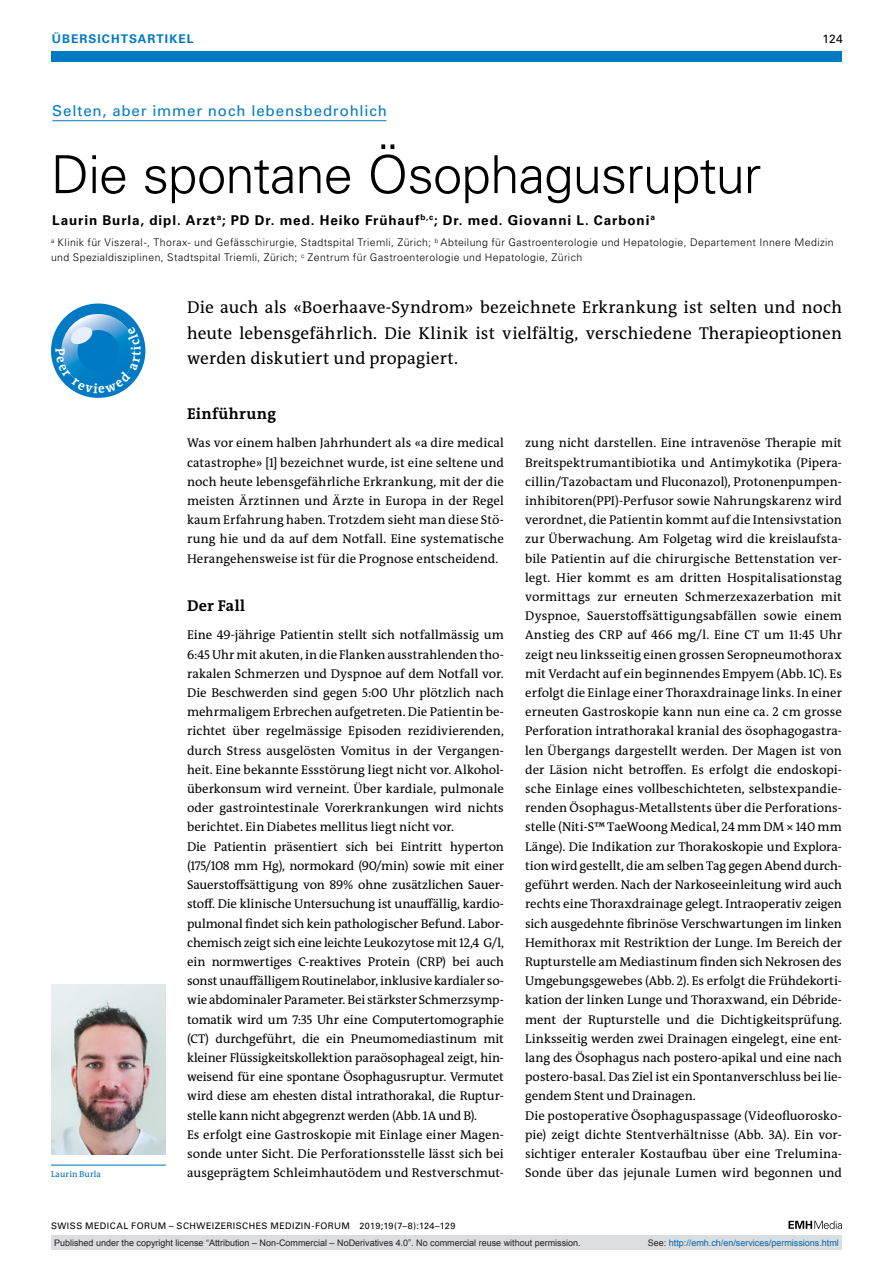
<style>
.page{position:relative;width:893px;height:1263px;background:#fff}
.page>*{position:absolute;margin:0;border:0;box-sizing:border-box;transform-origin:0 0}
.t1{font:300 52.5px "Univers LT Std";letter-spacing:-.015em;color:#000}
.t2{font:17.25px/25.5px "The Antiqua B W5 Plain";letter-spacing:.005em;color:#000;text-align:justify}
.t3{font:700 15.75px "The Antiqua B W7";letter-spacing:.025em;color:#000}
.t4{font:15px "Univers LT Std";letter-spacing:.06em;color:#007ac2}
.t5{font:700 13.5px "Univers LT Std";letter-spacing:.065em;color:#000}
.t6{font:12.75px/19.2px "The Antiqua B W5 Plain";color:#000}
.t7{font:700 12px "Univers LT Std";letter-spacing:.085em;color:#007ac2}
.t8{font:12px "Univers LT Std";color:#000}
.t9{font:300 10.5px/15px "Univers LT Std";letter-spacing:.035em;color:#000}
.t10{font:9px "Arial";color:#231f20}
.t11{font:9px "Univers LT Std";letter-spacing:.05em;color:#000}
.t12{font:9px "Arial";color:#0166b3}
.t13{font:8.7px "The Antiqua B W5 Plain";letter-spacing:.02em;color:#006dad}
.s1{color:#231f20}
</style>
<div class="page">
<div style="left:51px;top:51px;width:791px;height:11px;background:#007ac2"></div>
<svg style="left:788px;top:1221px;width:54px;height:8px"></svg>
<hr style="left:52px;top:120px;width:334px;height:1px;background:#007ac2">
<hr style="left:51px;top:1165px;width:115px;height:1px;background:#006dad">
<img style="left:51px;top:984px;width:115px;height:170px">
<div style="left:51px;top:1235px;width:791px;height:15px;background:#dcdddf"></div>
<svg style="left:51px;top:303px;width:94px;height:95px"></svg>
<p class="t7" style="left:52px;top:31px;width:143px">ÜBERSICHTSARTIKEL</p>
<p class="t8" style="left:823px;top:31px;width:22px">124</p>
<p class="t4" style="left:52px;top:102px;width:336px">Selten, aber immer noch lebensbedrohlich</p>
<h1 class="t1" style="left:51px;top:143px;width:712px">Die spontane Ösophagusruptur</h1>
<p class="t5" style="left:52px;top:212px;width:604px">Laurin Burla, dipl. Arzt<sup>a</sup>; PD Dr. med. Heiko Frühauf<sup>b,c</sup>; Dr. med. Giovanni L. Carboni<sup>a</sup></p>
<p class="t9" style="left:51px;top:235px;width:784px"><sup>a</sup> Klinik für Viszeral-, Thorax- und Gefässchirurgie, Stadtspital Triemli, Zürich; <sup>b</sup> Abteilung für Gastroenterologie und Hepatologie, Departement Innere Medizin und Spezialdisziplinen, Stadtspital Triemli, Zürich; <sup>c</sup> Zentrum für Gastroenterologie und Hepatologie, Zürich</p>
<h2 class="t2" style="left:187px;top:295px;width:656px">Die auch als «Boerhaave-Syndrom» bezeichnete Erkrankung ist selten und noch heute lebensgefährlich. Die Klinik ist vielfältig, verschiedene Therapieoptionen werden diskutiert und propagiert.</h2>
<p class="t3" style="left:187px;top:403px;width:90px">Einführung</p>
<p class="t6" style="left:187px;top:434px;width:318px;text-align:justify">Was vor einem halben Jahrhundert als «a dire medical catastrophe» [1] bezeichnet wurde, ist eine seltene und noch heute lebensgefährliche Erkrankung, mit der die meisten Ärztinnen und Ärzte in Europa in der Regel kaum Erfahrung haben. Trotzdem sieht man diese Stö&shy;rung hie und da auf dem Notfall. Eine systematische Herangehensweise ist für die Prognose entscheidend.</p>
<p class="t3" style="left:187px;top:595px;width:60px">Der Fall</p>
<p class="t6" style="left:187px;top:626px;width:318px">Eine 49-jährige Patientin stellt sich notfallmässig um 6:45 Uhr mit akuten, in die Flanken ausstrahlenden tho&shy;rakalen Schmerzen und Dyspnoe auf dem Notfall vor.<br>Die Beschwerden sind gegen 5:00 Uhr plötzlich nach mehrmaligem Erbrechen aufgetreten. Die Patientin be&shy;richtet über regelmässige Episoden rezidivierenden, durch Stress ausgelösten Vomitus in der Vergangen&shy;heit. Eine bekannte Essstörung liegt nicht vor. Alkohol&shy;überkonsum wird verneint. Über kardiale, pulmonale oder gastrointestinale Vorerkrankungen wird nichts berichtet. Ein Diabetes mellitus liegt nicht vor.<br>Die Patientin präsentiert sich bei Eintritt hyperton (175/108 mm Hg), normokard (90/min) sowie mit einer Sauerstoffsättigung von 89% ohne zusätzlichen Sauer&shy;stoff. Die klinische Untersuchung ist unauffällig, kardio&shy;pulmonal findet sich kein pathologischer Befund. Labor&shy;chemisch zeigt sich eine leichte Leukozytose mit 12,4 G/l, ein normwertiges C-reaktives Protein (CRP) bei auch sonst unauffälligem Routinelabor, inklusive kardialer so&shy;wie abdominaler Parameter. Bei stärkster Schmerzsymp&shy;tomatik wird um 7:35 Uhr eine Computertomographie (CT) durchgeführt, die ein Pneumomediastinum mit kleiner Flüssigkeitskollektion paraösophageal zeigt, hin&shy;weisend für eine spontane Ösophagusruptur. Vermutet wird diese am ehesten distal intrathorakal, die Ruptur&shy;stelle kann nicht abgegrenzt werden (Abb. 1A und B).<br>Es erfolgt eine Gastroskopie mit Einlage einer Magen&shy;sonde unter Sicht. Die Perforationsstelle lässt sich bei ausgeprägtem Schleimhautödem und Restverschmut-</p>
<p class="t6" style="left:525px;top:434px;width:318px">zung nicht darstellen. Eine intravenöse Therapie mit Breitspektrumantibiotika und Antimykotika (Pipera&shy;cillin/Tazobactam und Fluconazol), Protonenpumpen&shy;inhibitoren(PPI)-Perfusor sowie Nahrungskarenz wird verordnet, die Patientin kommt auf die Intensivstation zur Überwachung. Am Folgetag wird die kreislaufsta&shy;bile Patientin auf die chirurgische Bettenstation ver&shy;legt. Hier kommt es am dritten Hospitalisationstag vormittags zur erneuten Schmerzexazerbation mit Dyspnoe, Sauerstoffsättigungsabfällen sowie einem Anstieg des CRP auf 466 mg/l. Eine CT um 11:45 Uhr zeigt neu linksseitig einen grossen Seropneumothorax mit Verdacht auf ein beginnendes Empyem (Abb. 1C). Es erfolgt die Einlage einer Thoraxdrainage links. In einer erneuten Gastroskopie kann nun eine ca. 2 cm grosse Perforation intrathorakal kranial des ösophagogastra&shy;len Übergangs dargestellt werden. Der Magen ist von der Läsion nicht betroffen. Es erfolgt die endoskopi&shy;sche Einlage eines vollbeschichteten, selbstexpandie&shy;renden Ösophagus-Metallstents über die Perforations&shy;stelle (Niti-S™ TaeWoong Medical, 24 mm DM × 140 mm Länge). Die Indikation zur Thorakoskopie und Explora&shy;tion wird gestellt, die am selben Tag gegen Abend durch&shy;geführt werden. Nach der Narkoseeinleitung wird auch rechts eine Thoraxdrainage gelegt. Intraoperativ zeigen sich ausgedehnte fibrinöse Verschwartungen im linken Hemithorax mit Restriktion der Lunge. Im Bereich der Rupturstelle am Mediastinum finden sich Nekrosen des Umgebungsgewebes (Abb. 2). Es erfolgt die Frühdekorti&shy;kation der linken Lunge und Thoraxwand, ein Débride&shy;ment der Rupturstelle und die Dichtigkeitsprüfung.<br>Linksseitig werden zwei Drainagen eingelegt, eine ent&shy;lang des Ösophagus nach postero-apikal und eine nach postero-basal. Das Ziel ist ein Spontanverschluss bei lie&shy;gendem Stent und Drainagen.<br>Die postoperative Ösophaguspassage (Videofluorosko&shy;pie) zeigt dichte Stentverhältnisse (Abb. 3A). Ein vor&shy;sichtiger enteraler Kostaufbau über eine Trelumina-Sonde über das jejunale Lumen wird begonnen und</p>
<p class="t13" style="left:51px;top:1169px;width:51px">Laurin Burla</p>
<p class="t11" style="left:51px;top:1220px;width:406px">SWISS MEDICAL FORUM – SCHWEIZERISCHES MEDIZIN-FORUM 2019;19(7–8):124–129</p>
<p class="t10" style="left:54px;top:1237px;width:528px">Published under the copyright license “Attribution – Non-Commercial – NoDerivatives 4.0”. No commercial reuse without permission.</p>
<p class="t12" style="left:648px;top:1237px;width:193px"><span class="s1">See:</span> http://emh.ch/en/services/permissions.html</p>
</div>
